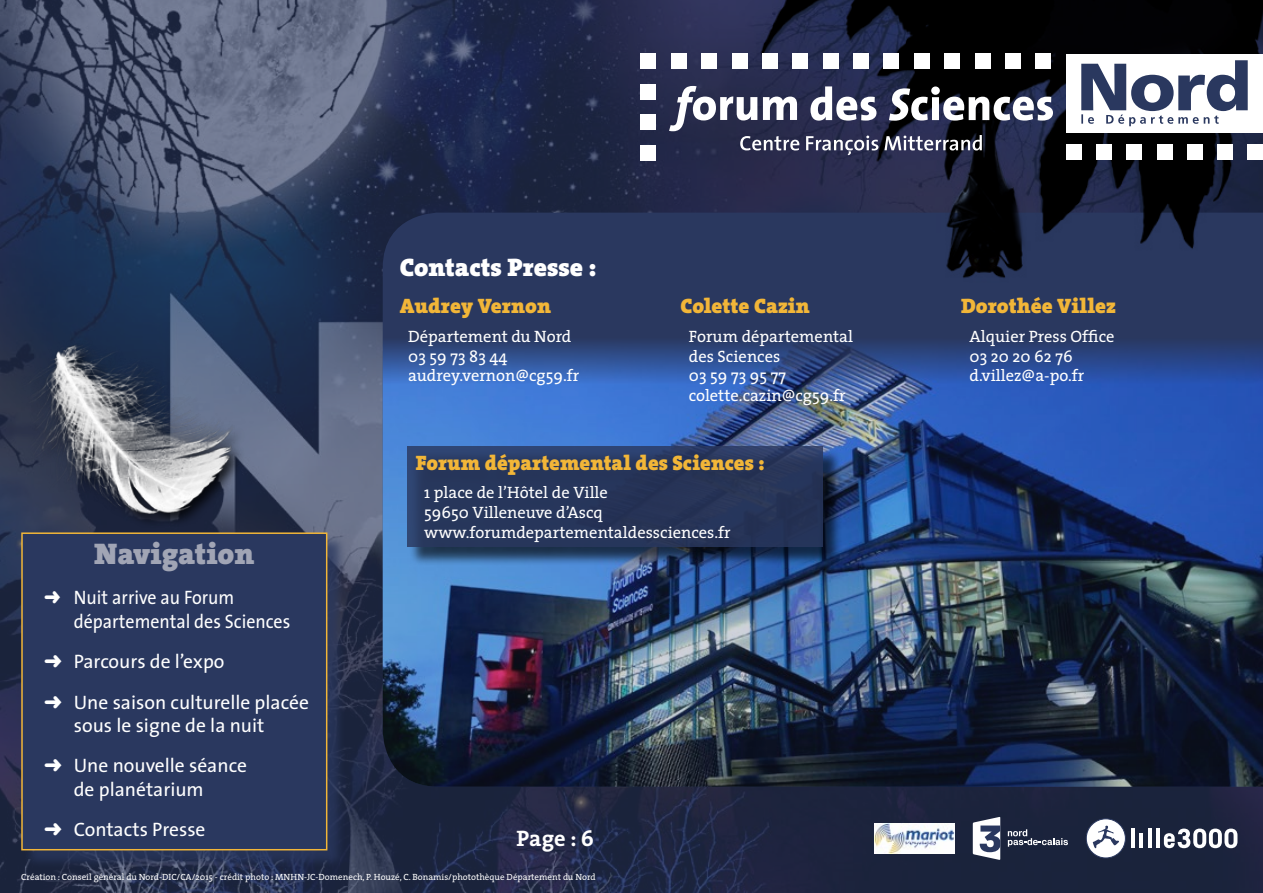
<style>
.page{position:relative;width:1263px;height:893px;background:#fff}
.page>*{position:absolute;margin:0;border:0;box-sizing:border-box;transform-origin:0 0}
.t1{font:900 30px "The Serif";color:#a1a5b5}
.t2{font:900 25.5px "The Serif";color:#fff}
.t3{font:700 22.5px "The Serif";color:#fff}
.t4{font:900 21px "The Serif";color:#f2b638}
.t5{font:19.5px/40.3px "The Sans";color:#fff}
.t6{font:19.5px/23.4px "The Sans";color:#fff;scale:.92 1}
.t7{font:16.5px/19.8px "The Serif";color:#fff}
.t8{font:9px "The Serif";color:#fff}
</style>
<div class="page">
<img style="left:0;top:0;width:1263px;height:893px">
<svg style="left:1008px;top:829px;width:60px;height:18px"></svg>
<svg style="left:973px;top:817px;width:27px;height:43px"></svg>
<img style="left:875px;top:823px;width:79px;height:31px">
<hr style="left:1131px;top:829px;width:3px;height:19px;background:#fff">
<hr style="left:1139px;top:833px;width:4px;height:15px;background:#fff">
<hr style="left:1148px;top:829px;width:3px;height:19px;background:#fff">
<hr style="left:1156px;top:829px;width:4px;height:19px;background:#fff">
<svg style="left:1164px;top:829px;width:73px;height:19px"></svg>
<div style="left:1086px;top:819px;width:39px;height:39px;background:#fff;border-radius:50%"></div>
<div style="left:1086px;top:819px;width:39px;height:39px;border:1px solid #2a385f;border-radius:50%"></div>
<svg style="left:1093px;top:826px;width:26px;height:22px"></svg>
<div style="left:23px;top:535px;width:323px;height:334px;background:#2a385f;opacity:.75"></div>
<div style="left:22px;top:533px;width:305px;height:317px;background:#2a385f"></div>
<div style="left:21px;top:532px;width:306px;height:318px;border:2px solid #f2b638"></div>
<div style="left:383px;top:213px;width:880px;height:112px;background:#2a385f"></div>
<img style="left:383px;top:325px;width:880px;height:462px">
<div style="left:26px;top:343px;width:220px;height:185px;background:#000;opacity:.75"></div>
<img style="left:21px;top:340px;width:214px;height:175px">
<div style="left:409px;top:449px;width:432px;height:117px;background:#000;opacity:.75"></div>
<div style="left:407px;top:446px;width:416px;height:101px;background:#2a385f"></div>
<img style="left:630px;top:0;width:633px;height:283px">
<div style="left:793px;top:54px;width:15px;height:15px;background:#fff"></div>
<div style="left:853px;top:54px;width:16px;height:15px;background:#fff"></div>
<div style="left:823px;top:54px;width:15px;height:15px;background:#fff"></div>
<div style="left:914px;top:54px;width:15px;height:15px;background:#fff"></div>
<div style="left:884px;top:54px;width:15px;height:15px;background:#fff"></div>
<div style="left:944px;top:54px;width:16px;height:15px;background:#fff"></div>
<div style="left:1005px;top:54px;width:15px;height:15px;background:#fff"></div>
<div style="left:975px;top:54px;width:15px;height:15px;background:#fff"></div>
<div style="left:1036px;top:54px;width:15px;height:15px;background:#fff"></div>
<div style="left:1066px;top:145px;width:15px;height:15px;background:#fff"></div>
<div style="left:1096px;top:145px;width:15px;height:15px;background:#fff"></div>
<div style="left:1126px;top:145px;width:16px;height:15px;background:#fff"></div>
<div style="left:1157px;top:145px;width:15px;height:15px;background:#fff"></div>
<div style="left:1187px;top:145px;width:15px;height:15px;background:#fff"></div>
<div style="left:1217px;top:145px;width:15px;height:15px;background:#fff"></div>
<div style="left:1248px;top:145px;width:15px;height:15px;background:#fff"></div>
<div style="left:641px;top:54px;width:15px;height:15px;background:#fff"></div>
<div style="left:701px;top:54px;width:16px;height:15px;background:#fff"></div>
<div style="left:671px;top:54px;width:15px;height:15px;background:#fff"></div>
<div style="left:762px;top:54px;width:15px;height:15px;background:#fff"></div>
<div style="left:732px;top:54px;width:15px;height:15px;background:#fff"></div>
<div style="left:641px;top:84px;width:15px;height:15px;background:#fff"></div>
<div style="left:641px;top:115px;width:15px;height:15px;background:#fff"></div>
<div style="left:641px;top:145px;width:15px;height:15px;background:#fff"></div>
<div style="left:1066px;top:54px;width:197px;height:79px;background:#fff"></div>
<svg style="left:1081px;top:60px;width:167px;height:66px"></svg>
<svg style="left:669px;top:86px;width:384px;height:69px"></svg>
<h1 class="t1" style="left:94px;top:528px;width:162px">Navigation</h1>
<p class="t6" style="left:74px;top:585px;width:237px;text-indent:-30px">➜ Nuit arrive au Forum départemental des Sciences</p>
<p class="t5" style="left:44px;top:641px;width:266px">➜ Parcours de l’expo<br>➜ Une saison culturelle placée</p>
<p class="t5" style="left:44px;top:705px;width:222px;text-indent:30px">sous le signe de la nuit ➜ Une nouvelle séance</p>
<p class="t5" style="left:44px;top:768px;width:163px;text-align:right">de planétarium<br>➜ Contacts Presse</p>
<h2 class="t2" style="left:400px;top:245px;width:198px">Contacts Presse :</h2>
<p class="t4" style="left:400px;top:289px;width:153px">Audrey Vernon</p>
<p class="t7" style="left:408px;top:326px;width:172px">Département du Nord<br>03 59 73 83 44 audrey.vernon@cg59.fr</p>
<p class="t4" style="left:680px;top:289px;width:131px">Colette Cazin</p>
<p class="t7" style="left:689px;top:326px;width:166px">Forum départemental des Sciences<br>03 59 73 95 77 colette.cazin@cg59.fr</p>
<p class="t4" style="left:416px;top:445px;width:350px">Forum départemental des Sciences :</p>
<p class="t7" style="left:424px;top:482px;width:308px">1 place de l’Hôtel de Ville<br>59650 Villeneuve d’Ascq www.forumdepartementaldessciences.fr</p>
<h3 class="t3" style="left:517px;top:820px;width:79px">Page : 6</h3>
<p class="t8" style="left:21px;top:870px;width:576px">Création : Conseil général du Nord-DIC/CA/2015 - crédit photo : MNHN-JC-Domenech, P. Houzé, C. Bonamis/photothèque Département du Nord</p>
<p class="t4" style="left:961px;top:289px;width:156px">Dorothée Villez</p>
<p class="t7" style="left:969px;top:326px;width:146px">Alquier Press Office<br>03 20 20 62 76 d.villez@a-po.fr</p>
</div>
